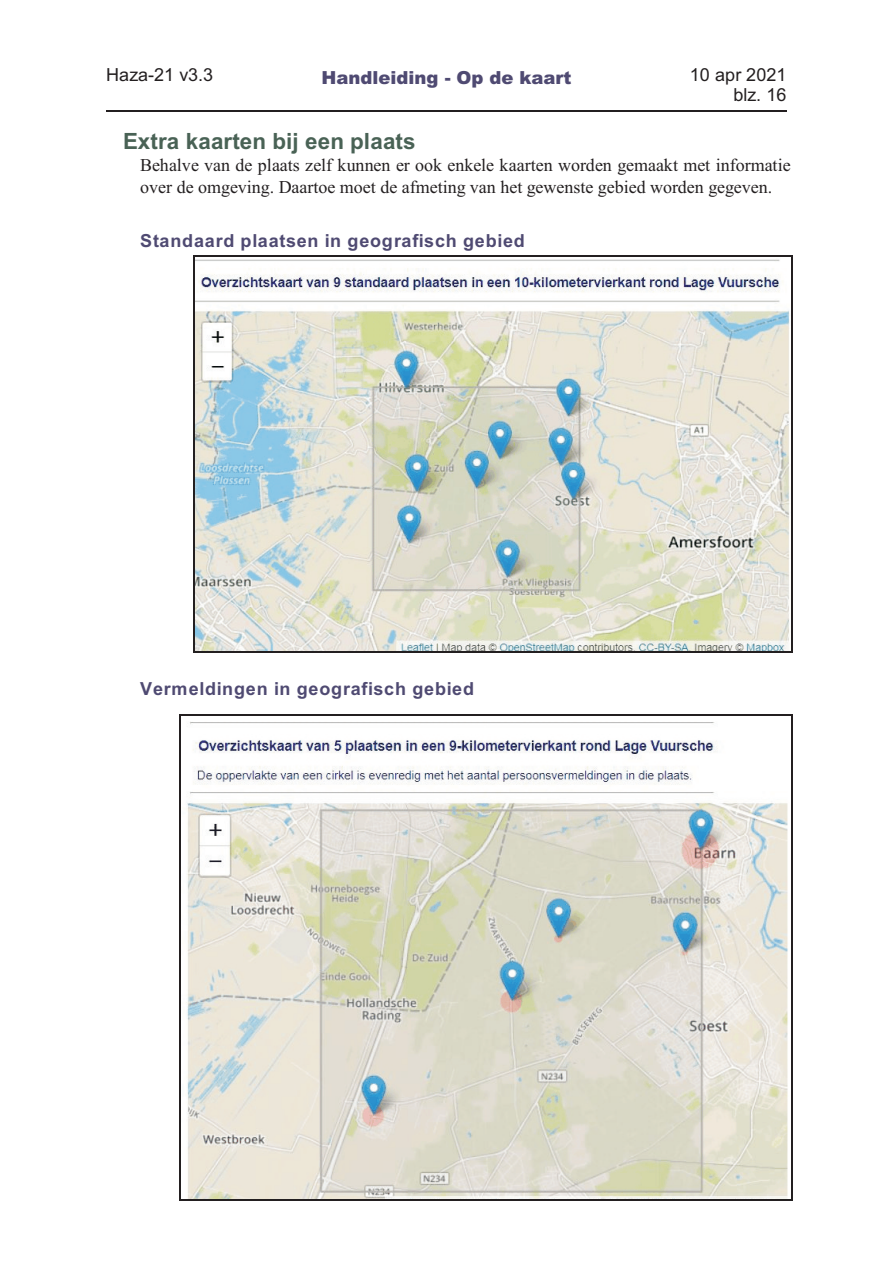
<style>
.page{position:relative;width:894px;height:1263px;background:#fff}
.page>*{position:absolute;margin:0;border:0;box-sizing:border-box;transform-origin:0 0}
.t1{font:700 22.35px "Arial";letter-spacing:.01em;color:#496255}
.t2{font:18px/21.3px "Times New Roman";color:#231f20}
.t3{font:700 18px "Arial";letter-spacing:.045em;color:#4f4a72}
.t4{font:18px "Arial";letter-spacing:.005em;color:#231f20}
.t5{font:900 18px "Arial";color:#4f4a72}
</style>
<div class="page">
<hr style="left:106px;top:110px;width:680px;height:2px;background:#231f20">
<img style="left:180px;top:715px;width:612px;height:484px">
<hr style="left:179px;top:714px;width:1px;height:486px;background:#231f20">
<hr style="left:792px;top:714px;width:1px;height:486px;background:#231f20">
<hr style="left:179px;top:714px;width:614px;height:1px;background:#231f20">
<hr style="left:179px;top:1199px;width:614px;height:1px;background:#231f20">
<img style="left:194px;top:257px;width:598px;height:395px">
<hr style="left:193px;top:255px;width:1px;height:398px;background:#231f20">
<hr style="left:792px;top:255px;width:1px;height:398px;background:#231f20">
<hr style="left:193px;top:255px;width:600px;height:2px;background:#231f20">
<hr style="left:193px;top:652px;width:600px;height:1px;background:#231f20">
<p class="t4" style="left:106px;top:68px;width:109px">Haza-21 v3.3</p>
<p class="t5" style="left:321px;top:71px;width:252px">Handleiding - Op de kaart</p>
<p class="t4" style="left:690px;top:68px;width:98px">10 apr 2021</p>
<p class="t4" style="left:733px;top:88px;width:55px">blz. 16</p>
<p class="t1" style="left:123px;top:133px;width:294px">Extra kaarten bij een plaats</p>
<p class="t2" style="left:140px;top:156px;width:652px">Behalve van de plaats zelf kunnen er ook enkele kaarten worden gemaakt met informatie over de omgeving. Daartoe moet de afmeting van het gewenste gebied worden gegeven.</p>
<p class="t3" style="left:140px;top:234px;width:386px">Standaard plaatsen in geografisch gebied</p>
<p class="t3" style="left:140px;top:682px;width:335px">Vermeldingen in geografisch gebied</p>
</div>
